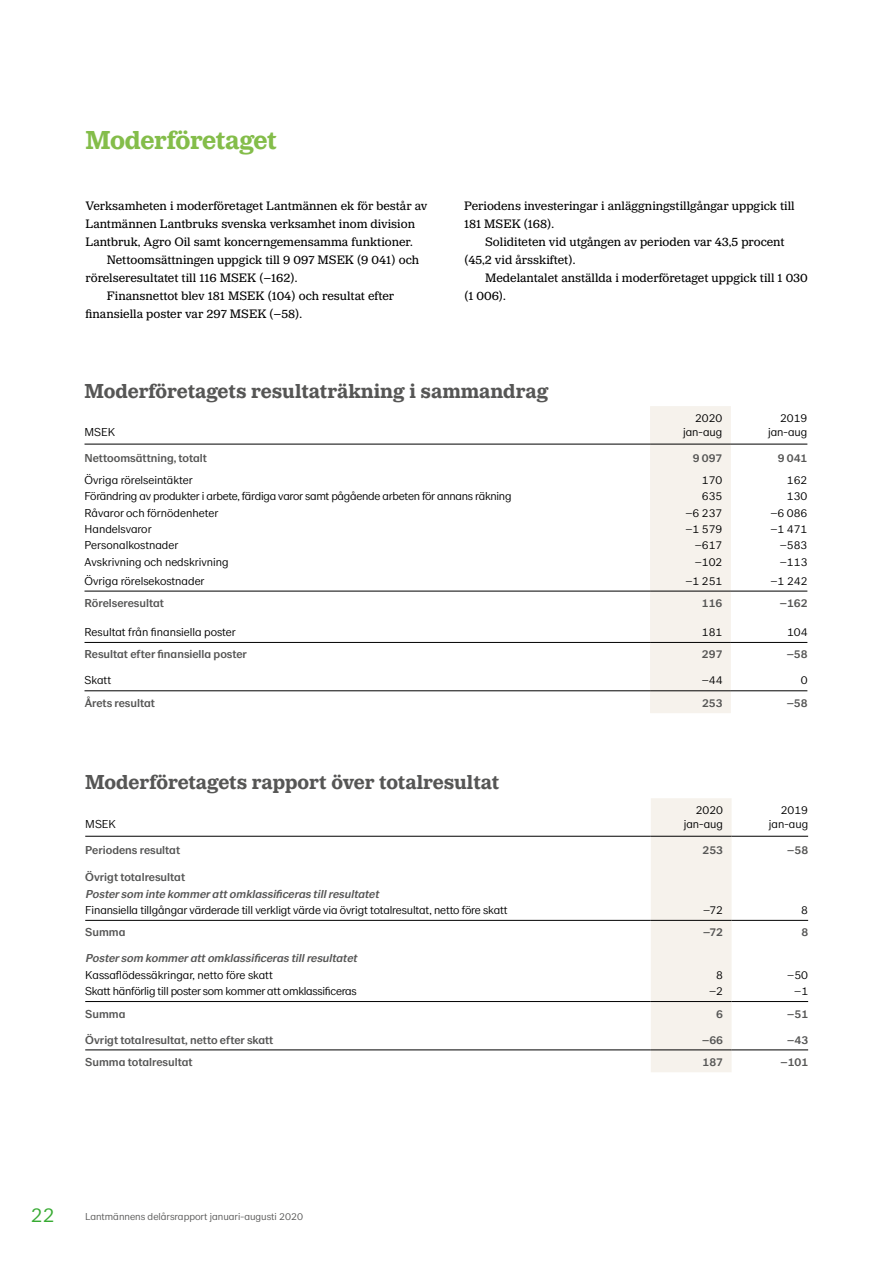
<style>
.page{position:relative;width:893px;height:1263px;background:#fff}
.page>*{position:absolute;margin:0;border:0;box-sizing:border-box;transform-origin:0 0}
.t1{font:700 27px "LM Serif";letter-spacing:-.01em;color:#84bd4a}
.t2{font:700 21px "LM Serif";color:#565655}
.t3{font:300 21px "LM Sans";color:#37aa32}
.t4{font:12.75px/18px "LM Serif";color:#000}
.t5{font:300 12px/13.5px "LM Sans";letter-spacing:-.005em;color:#000;text-align:right}
.t6{font:500 12px "LM Sans";color:#565655}
.t7{font:italic 500 12px "LM Sans";color:#565655}
.t8{font:300 10.5px "LM Sans";color:#565655}
</style>
<div class="page">
<div style="left:650px;top:406px;width:81px;height:307px;background:#f6f2ec"></div>
<hr style="left:85px;top:444px;width:565px;height:1px;background:#000">
<hr style="left:650px;top:444px;width:81px;height:1px;background:#000">
<hr style="left:731px;top:444px;width:76px;height:1px;background:#000">
<hr style="left:85px;top:591px;width:565px;height:1px;background:#000">
<hr style="left:650px;top:591px;width:81px;height:1px;background:#000">
<hr style="left:731px;top:591px;width:76px;height:1px;background:#000">
<hr style="left:85px;top:642px;width:565px;height:1px;background:#000">
<hr style="left:650px;top:642px;width:81px;height:1px;background:#000">
<hr style="left:731px;top:642px;width:76px;height:1px;background:#000">
<hr style="left:85px;top:690px;width:565px;height:1px;background:#000">
<hr style="left:650px;top:690px;width:81px;height:1px;background:#000">
<hr style="left:731px;top:690px;width:76px;height:1px;background:#000">
<div style="left:651px;top:798px;width:81px;height:274px;background:#f6f2ec"></div>
<hr style="left:85px;top:836px;width:566px;height:1px;background:#000">
<hr style="left:651px;top:836px;width:81px;height:1px;background:#000">
<hr style="left:732px;top:836px;width:76px;height:1px;background:#000">
<hr style="left:85px;top:1001px;width:566px;height:1px;background:#000">
<hr style="left:651px;top:1001px;width:81px;height:1px;background:#000">
<hr style="left:732px;top:1001px;width:76px;height:1px;background:#000">
<hr style="left:85px;top:1050px;width:566px;height:1px;background:#000">
<hr style="left:651px;top:1050px;width:81px;height:1px;background:#000">
<hr style="left:732px;top:1050px;width:76px;height:1px;background:#000">
<hr style="left:85px;top:920px;width:566px;height:1px;background:#000">
<hr style="left:651px;top:920px;width:81px;height:1px;background:#000">
<hr style="left:732px;top:920px;width:76px;height:1px;background:#000">
<h1 class="t1" style="left:86px;top:125px;width:193px">Moderföretaget</h1>
<p class="t4" style="left:86px;top:197px;width:343px">Verksamheten i moderföretaget Lantmännen ek för består av<br>Lantmännen Lantbruks svenska verksamhet inom division<br>Lantbruk, Agro Oil samt koncerngemensamma funktioner.</p>
<p class="t4" style="left:107px;top:251px;width:314px">Nettoomsättningen uppgick till 9 097 MSEK (9 041) och</p>
<p class="t4" style="left:86px;top:269px;width:213px">rörelseresultatet till 116 MSEK (–162).</p>
<p class="t4" style="left:107px;top:287px;width:289px">Finansnettot blev 181 MSEK (104) och resultat efter</p>
<p class="t4" style="left:86px;top:305px;width:218px">finansiella poster var 297 MSEK (–58).</p>
<p class="t4" style="left:464px;top:197px;width:332px">Periodens investeringar i anläggningstillgångar uppgick till<br>181 MSEK (168).</p>
<p class="t4" style="left:464px;top:233px;width:322px;text-indent:21px">Soliditeten vid utgången av perioden var 43,5 procent (45,2 vid årsskiftet).</p>
<p class="t4" style="left:464px;top:269px;width:345px;text-indent:21px">Medelantalet anställda i moderföretaget uppgick till 1 030 (1 006).</p>
<h2 class="t2" style="left:85px;top:379px;width:465px">Moderföretagets resultaträkning i sammandrag</h2>
<p class="t5" style="left:85px;top:425px;width:32px">MSEK</p>
<p class="t5" style="left:683px;top:411px;width:41px">2020 jan-aug</p>
<p class="t5" style="left:768px;top:411px;width:41px">2019 jan-aug</p>
<p class="t6" style="left:85px;top:451px;width:124px">Nettoomsättning, totalt</p>
<p class="t6" style="left:693px;top:451px;width:31px">9 097</p>
<p class="t6" style="left:778px;top:451px;width:31px">9 041</p>
<p class="t5" style="left:85px;top:473px;width:110px">Övriga rörelseintäkter</p>
<p class="t5" style="left:702px;top:473px;width:22px">170</p>
<p class="t5" style="left:787px;top:473px;width:22px">162</p>
<p class="t5" style="left:85px;top:489px;width:428px">Förändring av produkter i arbete, färdiga varor samt pågående arbeten för annans räkning</p>
<p class="t5" style="left:702px;top:489px;width:22px">635</p>
<p class="t5" style="left:787px;top:489px;width:22px">130</p>
<p class="t5" style="left:85px;top:506px;width:135px">Råvaror och förnödenheter</p>
<p class="t5" style="left:685px;top:506px;width:39px">–6 237</p>
<p class="t5" style="left:770px;top:506px;width:39px">–6 086</p>
<p class="t5" style="left:85px;top:522px;width:69px">Handelsvaror</p>
<p class="t5" style="left:685px;top:522px;width:39px">–1 579</p>
<p class="t5" style="left:770px;top:522px;width:39px">–1 471</p>
<p class="t5" style="left:85px;top:539px;width:95px">Personalkostnader</p>
<p class="t5" style="left:695px;top:539px;width:29px">–617</p>
<p class="t5" style="left:780px;top:539px;width:29px">–583</p>
<p class="t5" style="left:85px;top:555px;width:145px">Avskrivning och nedskrivning</p>
<p class="t5" style="left:695px;top:555px;width:29px">–102</p>
<p class="t5" style="left:780px;top:555px;width:29px">–113</p>
<p class="t5" style="left:85px;top:574px;width:121px">Övriga rörelsekostnader</p>
<p class="t5" style="left:685px;top:574px;width:39px">–1 251</p>
<p class="t5" style="left:770px;top:574px;width:39px">–1 242</p>
<p class="t6" style="left:85px;top:596px;width:81px">Rörelseresultat</p>
<p class="t6" style="left:702px;top:596px;width:22px">116</p>
<p class="t6" style="left:780px;top:596px;width:29px">–162</p>
<p class="t5" style="left:85px;top:625px;width:153px">Resultat från finansiella poster</p>
<p class="t5" style="left:702px;top:625px;width:22px">181</p>
<p class="t5" style="left:787px;top:625px;width:22px">104</p>
<p class="t6" style="left:85px;top:647px;width:164px">Resultat efter finansiella poster</p>
<p class="t6" style="left:702px;top:647px;width:22px">297</p>
<p class="t6" style="left:787px;top:647px;width:22px">–58</p>
<p class="t5" style="left:85px;top:674px;width:28px">Skatt</p>
<p class="t5" style="left:702px;top:674px;width:22px">–44</p>
<p class="t5" style="left:801px;top:674px;width:8px">0</p>
<p class="t6" style="left:85px;top:696px;width:72px">Årets resultat</p>
<p class="t6" style="left:702px;top:696px;width:22px">253</p>
<p class="t6" style="left:787px;top:696px;width:22px">–58</p>
<h2 class="t2" style="left:85px;top:770px;width:416px">Moderföretagets rapport över totalresultat</h2>
<p class="t5" style="left:85px;top:817px;width:32px">MSEK</p>
<p class="t5" style="left:684px;top:803px;width:41px">2020 jan-aug</p>
<p class="t5" style="left:769px;top:803px;width:41px">2019 jan-aug</p>
<p class="t6" style="left:85px;top:843px;width:96px">Periodens resultat</p>
<p class="t6" style="left:703px;top:843px;width:22px">253</p>
<p class="t6" style="left:787px;top:843px;width:22px">–58</p>
<p class="t6" style="left:85px;top:870px;width:101px">Övrigt totalresultat</p>
<p class="t7" style="left:85px;top:887px;width:298px">Postersom inte kommerattomklassificeras tillresultatet</p>
<p class="t5" style="left:85px;top:903px;width:424px">Finansiella tillgångar värderade till verkligt värde via övrigt totalresultat, netto före skatt</p>
<p class="t5" style="left:703px;top:903px;width:21px">–72</p>
<p class="t5" style="left:801px;top:903px;width:8px">8</p>
<p class="t6" style="left:85px;top:925px;width:42px">Summa</p>
<p class="t6" style="left:703px;top:925px;width:21px">–72</p>
<p class="t6" style="left:801px;top:925px;width:8px">8</p>
<p class="t7" style="left:85px;top:951px;width:276px">Postersom kommerattomklassificeras tillresultatet</p>
<p class="t5" style="left:85px;top:968px;width:189px">Kassaflödessäkringar, netto före skatt</p>
<p class="t5" style="left:716px;top:968px;width:8px">8</p>
<p class="t5" style="left:787px;top:968px;width:22px">–50</p>
<p class="t5" style="left:85px;top:984px;width:273px">Skatt hänförlig till poster som kommer att omklassificeras</p>
<p class="t5" style="left:709px;top:984px;width:16px">–2</p>
<p class="t5" style="left:794px;top:984px;width:16px">–1</p>
<p class="t6" style="left:85px;top:1006px;width:42px">Summa</p>
<p class="t6" style="left:716px;top:1006px;width:8px">6</p>
<p class="t6" style="left:787px;top:1006px;width:22px">–51</p>
<p class="t6" style="left:85px;top:1032px;width:190px">Övrigt totalresultat, netto efter skatt</p>
<p class="t6" style="left:702px;top:1032px;width:22px">–66</p>
<p class="t6" style="left:787px;top:1032px;width:22px">–43</p>
<p class="t6" style="left:85px;top:1055px;width:109px">Summa totalresultat</p>
<p class="t6" style="left:703px;top:1055px;width:22px">187</p>
<p class="t6" style="left:780px;top:1055px;width:29px">–101</p>
<h2 class="t3" style="left:31px;top:1203px;width:25px">22</h2>
<p class="t8" style="left:85px;top:1211px;width:219px">Lantmännens delårsrapport januari-augusti 2020</p>
</div>
